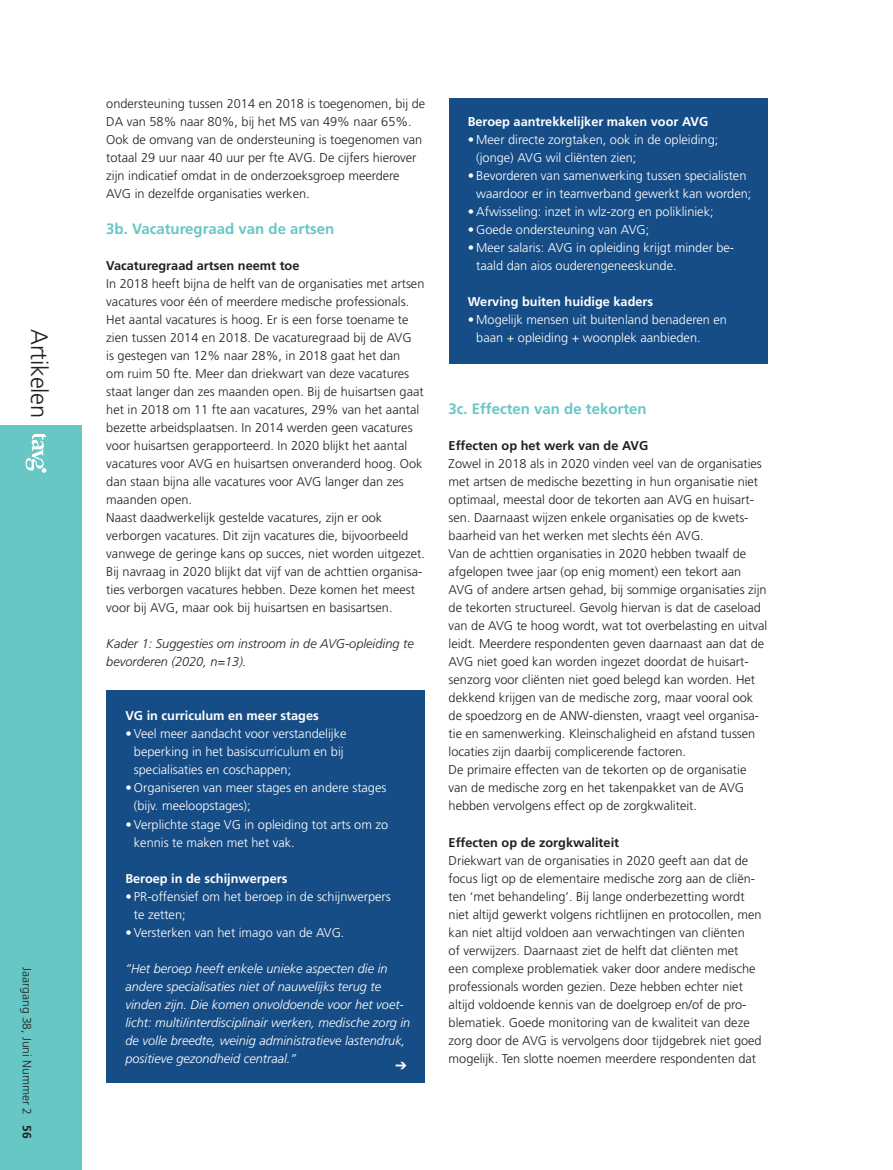
<style>
.page{position:relative;width:893px;height:1170px;background:#fff}
.page>*{position:absolute;margin:0;border:0;box-sizing:border-box;transform-origin:0 0}
.t1{font:300 23.7px "Frutiger LT Std";letter-spacing:-.01em;color:#231f20}
.tussenkop_kopie{font:700 15px "Frutiger LT Std";color:#66c7c5}
.tussenkop{font:300 12.75px/18px "Frutiger LT Std";color:#231f20}
.tussenkop-2{font:300 12.75px/18px "Frutiger LT Std";color:#fff}
.tussenkop-3{font:italic 300 12.75px/18px "Frutiger LT Std";color:#fff}
.tussenkop_kopie-2{font:700 12.75px "Frutiger LT Std";color:#fff}
.tussenkop_kopie-3{font:700 12.75px "Frutiger LT Std";color:#231f20}
.tussenkop-4{font:italic 300 12.75px/18px "Frutiger LT Std";color:#231f20}
.t2{font:300 12px "Frutiger LT Std";color:#231f20}
.s1{font-weight:700}
</style>
<div class="page">
<div style="left:0;top:425px;width:81px;height:744px;background:#66c7c5"></div>
<svg style="left:26px;top:434px;width:20px;height:39px"></svg>
<div style="left:106px;top:690px;width:319px;height:392px;background:#174d86"></div>
<div style="left:449px;top:98px;width:318px;height:266px;background:#174d86"></div>
<p class="t1" style="left:53px;top:329px;width:91px;rotate:90deg">Artikelen</p>
<p class="t2" style="left:34px;top:967px;width:172px;rotate:90deg">Jaargang 38, Juni Nummer 2 <span class="s1">56</span></p>
<p class="tussenkop" style="left:106px;top:95px;width:320px">ondersteuning tussen 2014 en 2018 is toegenomen, bij de DA van 58% naar 80%, bij het MS van 49% naar 65%.<br>Ook de omvang van de ondersteuning is toegenomen van totaal 29 uur naar 40 uur per fte AVG. De cijfers hierover zijn indicatief omdat in de onderzoeksgroep meerdere AVG in dezelfde organisaties werken.</p>
<p class="tussenkop_kopie" style="left:106px;top:220px;width:230px">3b. Vacaturegraad van de artsen</p>
<p class="tussenkop_kopie-3" style="left:106px;top:258px;width:195px">Vacaturegraad artsen neemt toe</p>
<p class="tussenkop" style="left:106px;top:275px;width:320px">In 2018 heeft bijna de helft van de organisaties met artsen vacatures voor één of meerdere medische professionals.<br>Het aantal vacatures is hoog. Er is een forse toename te zien tussen 2014 en 2018. De vacaturegraad bij de AVG<br>is gestegen van 12% naar 28%, in 2018 gaat het dan<br>om ruim 50 fte. Meer dan driekwart van deze vacatures staat langer dan zes maanden open. Bij de huisartsen gaat het in 2018 om 11 fte aan vacatures, 29% van het aantal bezette arbeidsplaatsen. In 2014 werden geen vacatures voor huisartsen gerapporteerd. In 2020 blijkt het aantal vacatures voor AVG en huisartsen onveranderd hoog. Ook dan staan bijna alle vacatures voor AVG langer dan zes maanden open.</p>
<p class="tussenkop" style="left:106px;top:509px;width:320px">Naast daadwerkelijk gestelde vacatures, zijn er ook verborgen vacatures. Dit zijn vacatures die, bijvoorbeeld vanwege de geringe kans op succes, niet worden uitgezet.<br>Bij navraag in 2020 blijkt dat vijf van de achttien organisa&shy;ties verborgen vacatures hebben. Deze komen het meest voor bij AVG, maar ook bij huisartsen en basisartsen.</p>
<p class="tussenkop-4" style="left:106px;top:635px;width:309px">Kader 1: Suggesties om instroom in de AVG-opleiding te bevorderen (2020, n=13).</p>
<p class="tussenkop_kopie-2" style="left:125px;top:708px;width:195px">VG in curriculum en meer stages</p>
<p class="tussenkop-2" style="left:134px;top:725px;width:214px;text-indent:-9px">• Veel meer aandacht voor verstandelijke beperking in het basiscurriculum en bij specialisaties en coschappen;</p>
<p class="tussenkop-2" style="left:134px;top:779px;width:254px;text-indent:-9px">• Organiseren van meer stages en andere stages (bijv. meeloopstages);</p>
<p class="tussenkop-2" style="left:134px;top:815px;width:256px;text-indent:-9px">• Verplichte stage VG in opleiding tot arts om zo kennis te maken met het vak.</p>
<p class="tussenkop_kopie-2" style="left:125px;top:870px;width:164px">Beroep in de schijnwerpers</p>
<p class="tussenkop-2" style="left:134px;top:887px;width:258px;text-indent:-9px">• PR-offensief om het beroep in de schijnwerpers te zetten;</p>
<p class="tussenkop-2" style="left:125px;top:923px;width:220px">• Versterken van het imago van de AVG.</p>
<p class="tussenkop-3" style="left:125px;top:959px;width:286px">“Het beroep heeft enkele unieke aspecten die in andere specialisaties niet of nauwelijks terug te vinden zijn. Die komen onvoldoende voor het voet&shy;licht: multi/interdisciplinair werken, medische zorg in de volle breedte, weinig administratieve lastendruk, positieve gezondheid centraal.”</p>
<p class="tussenkop_kopie-2" style="left:468px;top:114px;width:242px">Beroep aantrekkelijker maken voor AVG</p>
<p class="tussenkop-2" style="left:476px;top:131px;width:244px;text-indent:-9px">• Meer directe zorgtaken, ook in de opleiding; (jonge) AVG wil cliënten zien;</p>
<p class="tussenkop-2" style="left:476px;top:167px;width:277px;text-indent:-9px">• Bevorderen van samenwerking tussen specialisten waardoor er in teamverband gewerkt kan worden;</p>
<p class="tussenkop-2" style="left:468px;top:203px;width:247px">• Afwisseling: inzet in wlz-zorg en polikliniek;</p>
<p class="tussenkop-2" style="left:468px;top:221px;width:183px">• Goede ondersteuning van AVG;</p>
<p class="tussenkop-2" style="left:476px;top:239px;width:259px;text-indent:-9px">• Meer salaris: AVG in opleiding krijgt minder be&shy;taald dan aios ouderengeneeskunde.</p>
<p class="tussenkop_kopie-2" style="left:468px;top:294px;width:187px">Werving buiten huidige kaders</p>
<p class="tussenkop-2" style="left:476px;top:311px;width:252px;text-indent:-9px">• Mogelijk mensen uit buitenland benaderen en baan + opleiding + woonplek aanbieden.</p>
<p class="tussenkop_kopie" style="left:449px;top:400px;width:200px">3c. Effecten van de tekorten</p>
<p class="tussenkop_kopie-3" style="left:449px;top:438px;width:201px">Effecten op het werk van de AVG</p>
<p class="tussenkop" style="left:449px;top:455px;width:315px">Zowel in 2018 als in 2020 vinden veel van de organisaties met artsen de medische bezetting in hun organisatie niet optimaal, meestal door de tekorten aan AVG en huisart&shy;sen. Daarnaast wijzen enkele organisaties op de kwets&shy;baarheid van het werken met slechts één AVG.</p>
<p class="tussenkop" style="left:449px;top:545px;width:320px">Van de achttien organisaties in 2020 hebben twaalf de afgelopen twee jaar (op enig moment) een tekort aan AVG of andere artsen gehad, bij sommige organisaties zijn de tekorten structureel. Gevolg hiervan is dat de caseload van de AVG te hoog wordt, wat tot overbelasting en uitval leidt. Meerdere respondenten geven daarnaast aan dat de AVG niet goed kan worden ingezet doordat de huisart&shy;senzorg voor cliënten niet goed belegd kan worden. Het dekkend krijgen van de medische zorg, maar vooral ook de spoedzorg en de ANW-diensten, vraagt veel organisa&shy;tie en samenwerking. Kleinschaligheid en afstand tussen locaties zijn daarbij complicerende factoren.</p>
<p class="tussenkop" style="left:449px;top:761px;width:299px">De primaire effecten van de tekorten op de organisatie van de medische zorg en het takenpakket van de AVG hebben vervolgens effect op de zorgkwaliteit.</p>
<p class="tussenkop_kopie-3" style="left:449px;top:834px;width:172px">Effecten op de zorgkwaliteit</p>
<p class="tussenkop" style="left:449px;top:851px;width:314px">Driekwart van de organisaties in 2020 geeft aan dat de focus ligt op de elementaire medische zorg aan de cliën&shy;ten ‘met behandeling’. Bij lange onderbezetting wordt niet altijd gewerkt volgens richtlijnen en protocollen, men kan niet altijd voldoen aan verwachtingen van cliënten<br>of verwijzers. Daarnaast ziet de helft dat cliënten met<br>een complexe problematiek vaker door andere medische professionals worden gezien. Deze hebben echter niet altijd voldoende kennis van de doelgroep en/of de pro&shy;blematiek. Goede monitoring van de kwaliteit van deze zorg door de AVG is vervolgens door tijdgebrek niet goed mogelijk. Ten slotte noemen meerdere respondenten dat</p>
</div>
